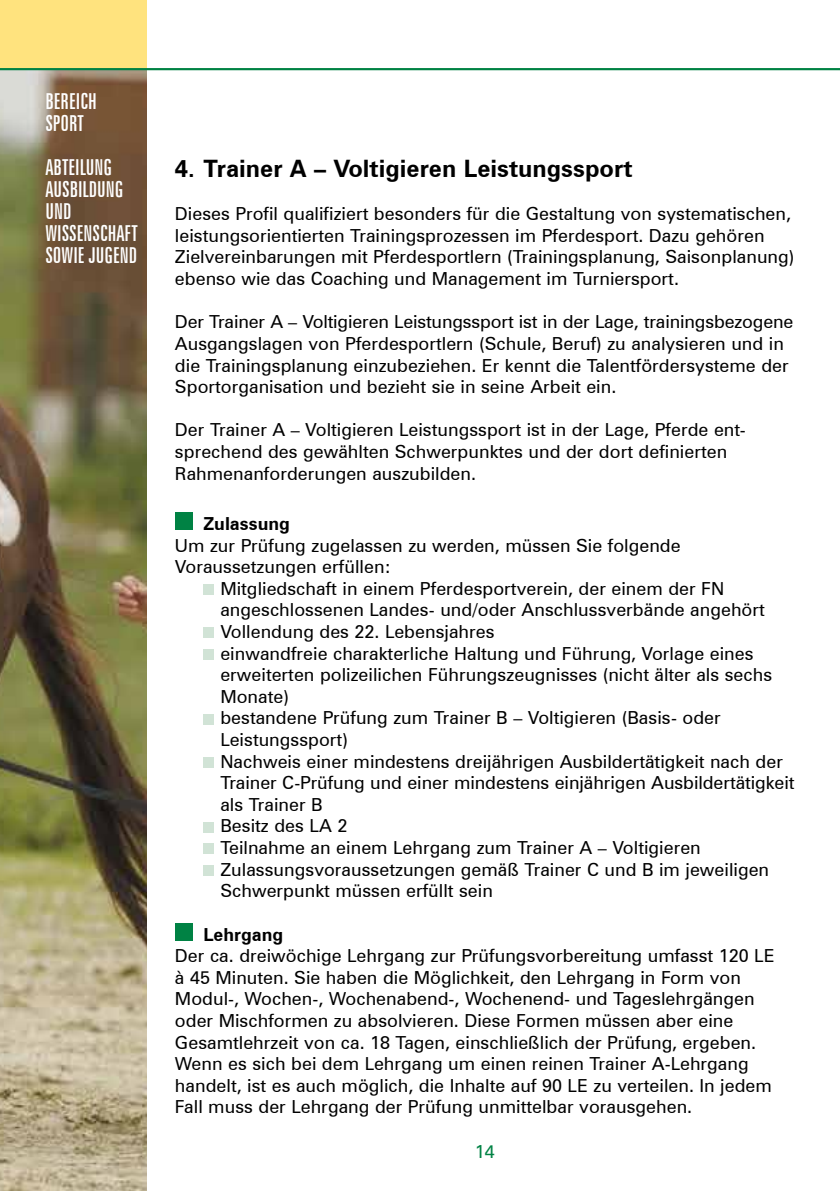
<style>
.page{position:relative;width:840px;height:1191px;background:#fff}
.page>*{position:absolute;margin:0;border:0;box-sizing:border-box;transform-origin:0 0}
.t1{font:700 24px "Zurich BT";color:#000}
.t2{font:extra-condensed 22px/22px "Zurich BT";color:#fff}
.t3{font:18px/21.6px "Zurich BT";color:#000}
.t4{font:700 18px "Zurich BT";color:#000}
.t5{font:18px "Zurich BT";color:#008244}
</style>
<div class="page">
<img style="left:0;top:70px;width:146px;height:1121px">
<div style="left:175px;top:513px;width:17px;height:17px;background:#008244"></div>
<div style="left:203px;top:584px;width:11px;height:11px;background:#d1e3d6"></div>
<div style="left:203px;top:627px;width:11px;height:11px;background:#d1e3d6"></div>
<div style="left:203px;top:649px;width:11px;height:10px;background:#d1e3d6"></div>
<div style="left:203px;top:713px;width:11px;height:11px;background:#d1e3d6"></div>
<div style="left:203px;top:757px;width:11px;height:10px;background:#d1e3d6"></div>
<div style="left:203px;top:821px;width:11px;height:11px;background:#d1e3d6"></div>
<div style="left:203px;top:843px;width:11px;height:11px;background:#d1e3d6"></div>
<div style="left:203px;top:865px;width:11px;height:10px;background:#d1e3d6"></div>
<div style="left:175px;top:923px;width:17px;height:17px;background:#008244"></div>
<div style="left:0;top:0;width:146px;height:69px;background:#ffe37e"></div>
<hr style="left:0;top:68px;width:839px;height:2px;background:#008244">
<p class="t2" style="left:45px;top:90px;width:53px">BEREICH<br>SPORT</p>
<p class="t2" style="left:45px;top:156px;width:93px">ABTEILUNG<br>AUSBILDUNG<br>UND<br>WISSENSCHAFT<br>SOWIE JUGEND</p>
<h1 class="t1" style="left:175px;top:154px;width:459px">4. Trainer A – Voltigieren Leistungssport</h1>
<p class="t3" style="left:175px;top:203px;width:620px">Dieses Profil qualifiziert besonders für die Gestaltung von systematischen, leistungsorientierten Trainingsprozessen im Pferdesport. Dazu gehören Zielvereinbarungen mit Pferdesportlern (Trainingsplanung, Saisonplanung) ebenso wie das Coaching und Management im Turniersport.</p>
<p class="t3" style="left:175px;top:311px;width:619px">Der Trainer A – Voltigieren Leistungssport ist in der Lage, trainingsbezogene Ausgangslagen von Pferdesportlern (Schule, Beruf) zu analysieren und in die Trainingsplanung einzubeziehen. Er kennt die Talentfördersysteme der Sportorganisation und bezieht sie in seine Arbeit ein.</p>
<p class="t3" style="left:175px;top:419px;width:572px">Der Trainer A – Voltigieren Leistungssport ist in der Lage, Pferde ent&shy;sprechend des gewählten Schwerpunktes und der dort definierten<br>Rahmenanforderungen auszubilden.</p>
<p class="t4" style="left:203px;top:512px;width:88px">Zulassung</p>
<p class="t3" style="left:175px;top:534px;width:507px">Um zur Prüfung zugelassen zu werden, müssen Sie folgende<br>Voraussetzungen erfüllen:</p>
<p class="t3" style="left:220px;top:577px;width:575px">Mitgliedschaft in einem Pferdesportverein, der einem der FN angeschlossenen Landes- und/oder Anschlussverbände angehört Vollendung des 22. Lebensjahres<br>einwandfreie charakterliche Haltung und Führung, Vorlage eines erweiterten polizeilichen Führungszeugnisses (nicht älter als sechs Monate)<br>bestandene Prüfung zum Trainer B – Voltigieren (Basis- oder Leistungssport)<br>Nachweis einer mindestens dreijährigen Ausbildertätigkeit nach der Trainer C-Prüfung und einer mindestens einjährigen Ausbildertätigkeit als Trainer B<br>Besitz des LA 2<br>Teilnahme an einem Lehrgang zum Trainer A – Voltigieren Zulassungsvoraussetzungen gemäß Trainer C und B im jeweiligen Schwerpunkt müssen erfüllt sein</p>
<p class="t4" style="left:203px;top:923px;width:81px">Lehrgang</p>
<p class="t3" style="left:175px;top:944px;width:601px">Der ca. dreiwöchige Lehrgang zur Prüfungsvorbereitung umfasst 120 LE à 45 Minuten. Sie haben die Möglichkeit, den Lehrgang in Form von Modul-, Wochen-, Wochenabend-, Wochenend- und Tageslehrgängen oder Mischformen zu absolvieren. Diese Formen müssen aber eine Gesamtlehrzeit von ca. 18 Tagen, einschließlich der Prüfung, ergeben.<br>Wenn es sich bei dem Lehrgang um einen reinen Trainer A-Lehrgang handelt, ist es auch möglich, die Inhalte auf 90 LE zu verteilen. In jedem Fall muss der Lehrgang der Prüfung unmittelbar vorausgehen.</p>
<p class="t5" style="left:474px;top:1140px;width:21px">14</p>
</div>
